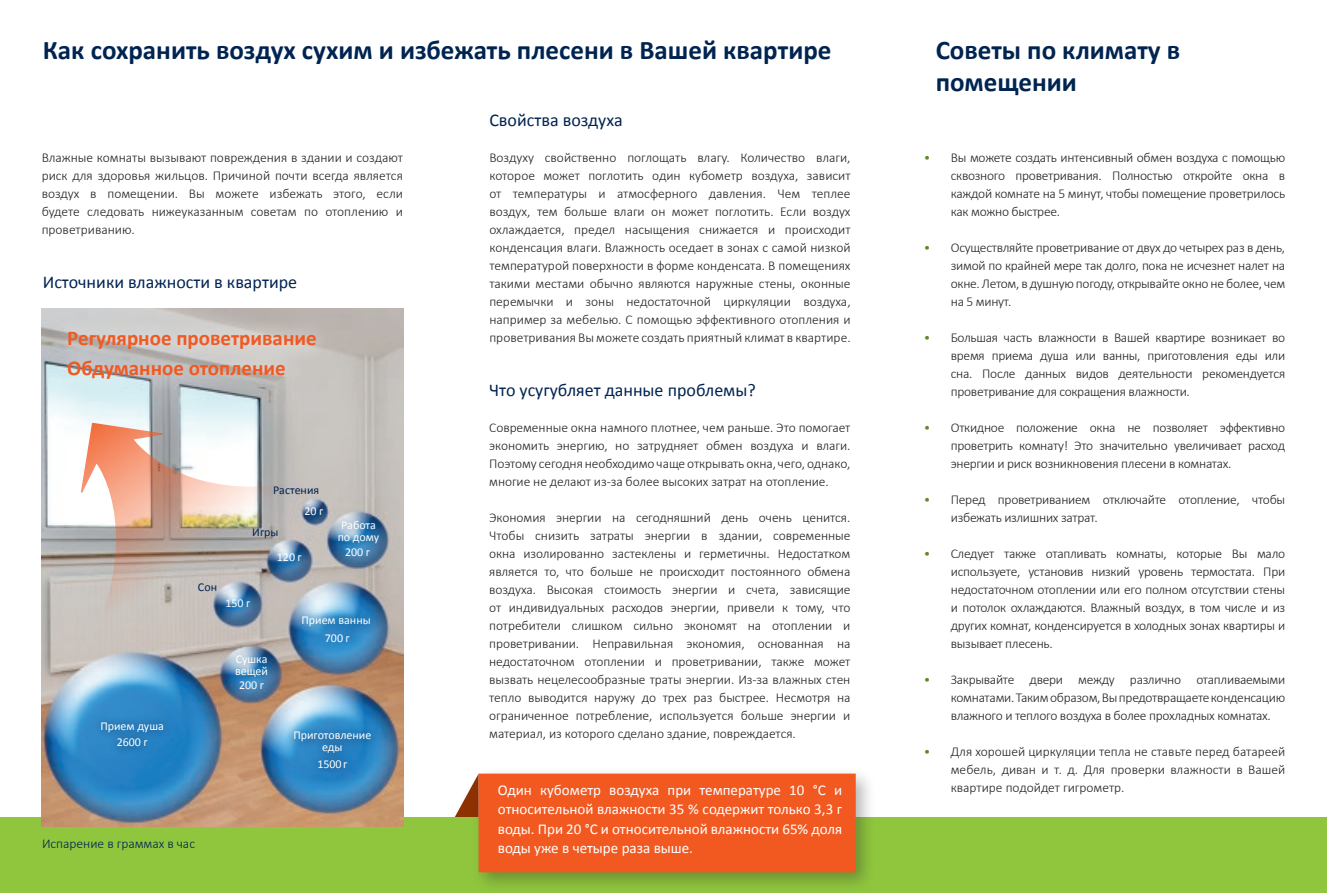
<style>
.page{position:relative;width:1327px;height:893px;background:#fff}
.page>*{position:absolute;margin:0;border:0;box-sizing:border-box;transform-origin:0 0}
.t1{font:700 27px "Calibri";color:#002451}
.Headline{font:700 21px "Calibri";color:#f15921}
.Headline-2{font:18px "Calibri";color:#002451}
.Text{font:18px "Calibri";color:#002451}
.t2{font:15px/19.5px "Calibri";color:#fff;text-align:justify}
.Text-2{font:300 13.5px/18px "Calibri";letter-spacing:-.02em;color:#231f20;text-align:justify}
.Text-3{font:300 13.5px/18px "Calibri";color:#231f20;text-align:right}
.Headline-3{font:300 13.5px "Calibri";color:#002451}
.Headline-4{font:12px/12px "Calibri";color:#fff}
.Headline-5{font:12px "Calibri";color:#002451}
.s1{color:#5f8a28}
</style>
<div class="page">
<div style="left:0;top:818px;width:1327px;height:75px;background:#8fc63e"></div>
<div style="left:470px;top:765px;width:406px;height:128px;background:#231f20;opacity:.33"></div>
<div style="left:454px;top:774px;width:401px;height:98px;background:#f15921"></div>
<img style="left:42px;top:308px;width:361px;height:518px">
<img style="left:60px;top:422px;width:293px;height:280px">
<div style="left:329px;top:512px;width:59px;height:40px;background:#002451;opacity:.75"></div>
<div style="left:226px;top:646px;width:50px;height:39px;background:#002451;opacity:.75"></div>
<div style="left:285px;top:723px;width:95px;height:54px;background:#002451;opacity:.75"></div>
<div style="left:92px;top:713px;width:80px;height:43px;background:#002451;opacity:.75"></div>
<div style="left:293px;top:608px;width:86px;height:27px;background:#002451;opacity:.75"></div>
<div style="left:49px;top:313px;width:285px;height:84px;background:#fff;opacity:.95"></div>
<p class="t1" style="left:43px;top:32px;width:790px">Как сохранить воздух сухим и избежать плесени в Вашей квартире</p>
<p class="t1" style="left:935px;top:32px;width:246px">Советы по климату в</p>
<p class="t1" style="left:935px;top:65px;width:143px">помещении</p>
<p class="Text-2" style="left:42px;top:148px;width:363px">Влажные комнаты вызывают повреждения в здании и создают риск для здоровья жильцов. Причиной почти всегда является воздух в помещении. Вы можете избежать этого, если будете следовать нижеуказанным советам по отоплению и проветриванию.</p>
<p class="Headline-2" style="left:43px;top:271px;width:256px">Источники влажности в квартире</p>
<p class="Headline" style="left:67px;top:325px;width:251px">Регулярное проветривание</p>
<p class="Headline" style="left:67px;top:354px;width:220px">Обдуманное отопление</p>
<p class="Headline-5" style="left:198px;top:579px;width:21px">Сон</p>
<p class="Headline-5" style="left:273px;top:483px;width:48px">Растения</p>
<p class="Headline-5" style="left:252px;top:525px;width:28px">Игры</p>
<p class="Headline-4" style="left:304px;top:505px;width:20px">20 г</p>
<p class="Headline-4" style="left:225px;top:597px;width:26px">150 г</p>
<p class="Headline-4" style="left:277px;top:551px;width:26px">120 г</p>
<p class="Headline-4" style="left:341px;top:519px;width:36px">Работа</p>
<p class="Headline-4" style="left:338px;top:531px;width:43px">по дому</p>
<p class="Headline-4" style="left:345px;top:546px;width:26px">200 г</p>
<p class="Headline-4" style="left:301px;top:614px;width:71px">Прием ванны</p>
<p class="Headline-4" style="left:100px;top:720px;width:65px">Прием душа</p>
<p class="Headline-4" style="left:117px;top:736px;width:32px">2600 г</p>
<p class="Headline-3" style="left:42px;top:835px;width:155px">Испарение в граммах в час</p>
<p class="Headline-4" style="left:235px;top:653px;width:35px">Сушка вещей</p>
<p class="Headline-4" style="left:239px;top:679px;width:26px">200 г</p>
<p class="Headline-4" style="left:325px;top:632px;width:26px">700 г</p>
<p class="Headline-4" style="left:293px;top:729px;width:79px;text-align:center">Приготовление еды</p>
<p class="Headline-4" style="left:317px;top:758px;width:31px">1500г</p>
<p class="Headline-2" style="left:489px;top:109px;width:135px">Свойства воздуха</p>
<p class="Text-2" style="left:489px;top:148px;width:363px">Воздуху свойственно поглощать влагу. Количество влаги, которое может поглотить один кубометр воздуха, зависит от температуры и атмосферного давления. Чем теплее воздух, тем больше влаги он может поглотить. Если воздух охлаждается, предел насыщения снижается и происходит конденсация влаги. Влажность оседает в зонах с самой низкой температурой поверхности в форме конденсата. В помещениях такими местами обычно являются наружные стены, оконные перемычки и зоны недостаточной циркуляции воздуха, например за мебелью. С помощью эффективного отопления и проветривания Вы можете создать приятный климат в квартире.</p>
<p class="Text" style="left:489px;top:379px;width:268px">Что усугубляет данные проблемы?</p>
<p class="Text-2" style="left:489px;top:418px;width:363px">Современные окна намного плотнее, чем раньше. Это помогает экономить энергию, но затрудняет обмен воздуха и влаги.<br>Поэтому сегодня необходимо чаще открывать окна, чего, однако, многие не делают из-за более высоких затрат на отопление.</p>
<p class="Text-2" style="left:489px;top:508px;width:363px">Экономия энергии на сегодняшний день очень ценится.<br>Чтобы снизить затраты энергии в здании, современные окна изолированно застеклены и герметичны. Недостатком является то, что больше не происходит постоянного обмена воздуха. Высокая стоимость энергии и счета, зависящие от индивидуальных расходов энергии, привели к тому, что потребители слишком сильно экономят на отоплении и проветривании. Неправильная экономия, основанная на недостаточном отоплении и проветривании, также может вызвать нецелесообразные траты энергии. Из-за влажных стен тепло выводится наружу до трех раз быстрее. Несмотря на ограниченное потребление, используется больше энергии и материал, из которого сделано здание, повреждается.</p>
<p class="Text-2" style="left:951px;top:148px;width:336px;text-indent:-27px"><span class="s1">•</span> Вы можете создать интенсивный обмен воздуха с помощью сквозного проветривания. Полностью откройте окна в каждой комнате на 5 минут, чтобы помещение проветрилось как можно быстрее.</p>
<p class="Text-2" style="left:951px;top:238px;width:336px;text-indent:-27px"><span class="s1">•</span> Осуществляйте проветривание от двух до четырех раз в день, зимой по крайней мере так долго, пока не исчезнет налет на окне. Летом, в душную погоду, открывайте окно не более, чем на 5 минут.</p>
<p class="Text-2" style="left:951px;top:328px;width:336px;text-indent:-27px"><span class="s1">•</span> Большая часть влажности в Вашей квартире возникает во время приема душа или ванны, приготовления еды или сна. После данных видов деятельности рекомендуется проветривание для сокращения влажности.</p>
<p class="Text-2" style="left:951px;top:418px;width:336px;text-indent:-27px"><span class="s1">•</span> Откидное положение окна не позволяет эффективно проветрить комнату! Это значительно увеличивает расход энергии и риск возникновения плесени в комнатах.</p>
<p class="Text-2" style="left:951px;top:490px;width:336px;text-indent:-27px"><span class="s1">•</span> Перед проветриванием отключайте отопление, чтобы избежать излишних затрат.</p>
<p class="Text-2" style="left:951px;top:544px;width:336px;text-indent:-27px"><span class="s1">•</span> Следует также отапливать комнаты, которые Вы мало используете, установив низкий уровень термостата. При недостаточном отоплении или его полном отсутствии стены и потолок охлаждаются. Влажный воздух, в том числе и из других комнат, конденсируется в холодных зонах квартиры и вызывает плесень.</p>
<p class="Text-2" style="left:951px;top:670px;width:336px;text-indent:-27px"><span class="s1">•</span> Закрывайте двери между различно отапливаемыми комнатами. Таким образом, Вы предотвращаете конденсацию влажного и теплого воздуха в более прохладных комнатах.</p>
<p class="Text-3" style="left:924px;top:742px;width:363px"><span class="s1">•</span> Для хорошей циркуляции тепла не ставьте перед батареей мебель, диван и т. д. Для проверки влажности в Вашей</p>
<p class="t2" style="left:498px;top:780px;width:346px">Один кубометр воздуха при температуре 10 °C и</p>
<p class="Text-3" style="left:951px;top:778px;width:175px">квартире подойдет гигрометр.</p>
<p class="t2" style="left:498px;top:800px;width:346px">относительной влажности 35 % содержит только 3,3 г воды. При 20 °C и относительной влажности 65% доля воды уже в четыре раза выше.</p>
</div>
